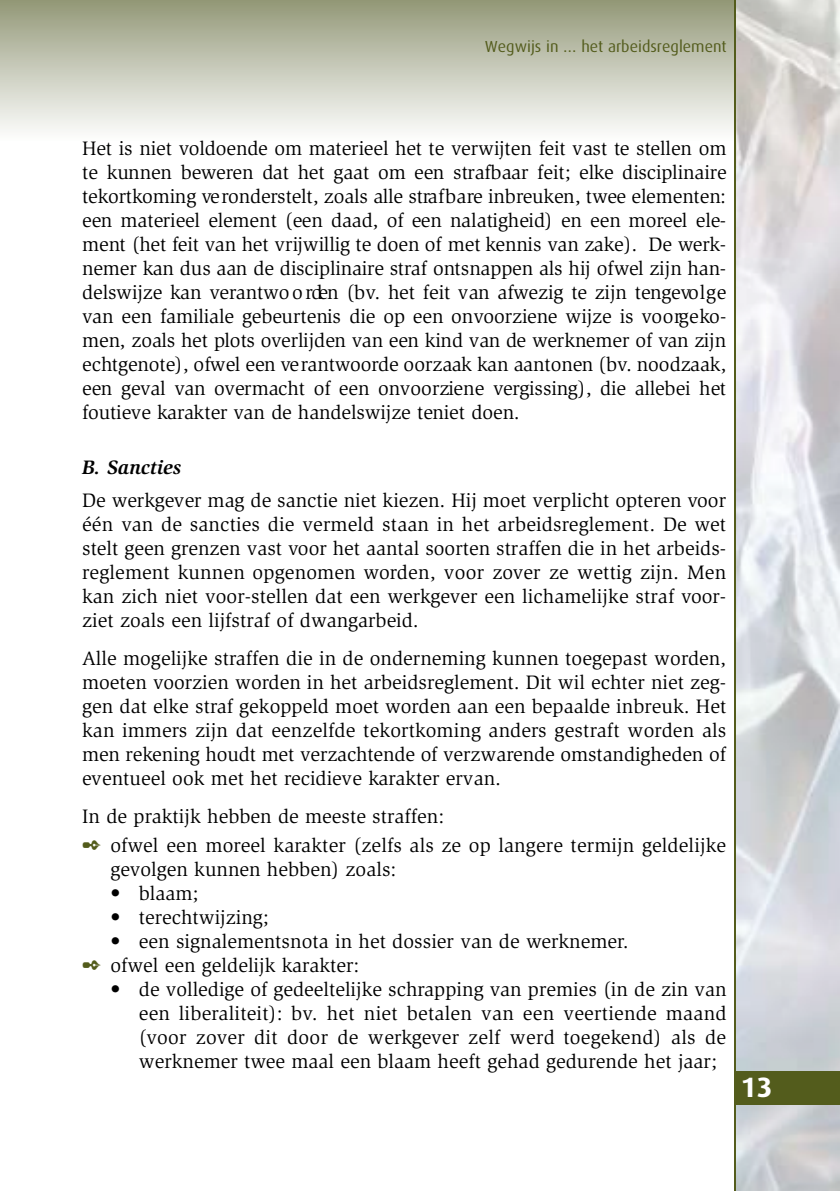
<style>
.page{position:relative;width:840px;height:1191px;background:#fff}
.page>*{position:absolute;margin:0;border:0;box-sizing:border-box;transform-origin:0 0}
.t1{font:700 28px "Dax";color:#fff}
.t2{font:20px/24px "Slimbach";color:#000;text-align:justify}
.t3{font:italic 700 20px "Slimbach";color:#000}
.t4{font:16px "Dax";color:#535c1c}
.s1{color:#535c1c}
</style>
<div class="page">
<img style="left:735px;top:0;width:104px;height:1190px">
<hr style="left:733px;top:0;width:2px;height:1190px;background:#535c1c">
<div style="left:734px;top:1070px;width:105px;height:34px;background:#535c1c"></div>
<p class="t4" style="left:484px;top:40px;width:243px">Wegwijs in … het arbeidsreglement</p>
<p class="t2" style="left:82px;top:137px;width:645px">Het is niet voldoende om materieel het te verwijten feit vast te stellen om te kunnen bewe ren dat het gaat om een strafbaar feit; elke disciplinaire te ko rtkoming ve ro n d e rstelt, zoals alle stra fb a re inbre u ken, twee elementen: een materieel element (een daad, of een nalatigheid) en een moreel ele&shy;ment (het feit van het vrijwillig te doen of met kennis van zake). De we rk&shy;nemer kan dus aan de disciplinaire straf ontsnappen als hij ofwel zijn han&shy;delswijze kan ve ra n two o rden (bv. het feit van afwezig te zijn tengevo lg e van een familiale gebeurtenis die op een onvoorziene wijze is vo o rg e ko&shy;men, zoals het plots overlijden van een kind van de werknemer of van zijn echtgenote), ofwel een ve ra n two o rde oorzaak kan aantonen (bv. noodzaak, een geval van overmacht of een onvoorziene ve rgissing), die allebei het fo u tieve ka rakter van de handelswijze teniet doen.</p>
<p class="t3" style="left:82px;top:459px;width:101px">B. Sancties</p>
<p class="t2" style="left:82px;top:489px;width:645px">De werkgever mag de sanctie niet kiezen. Hij moet verplicht opteren voor één van de sancties die vermeld staan in het arbeidsreglement. De wet stelt geen grenzen vast voor het aantal soorten straffen die in het arbeids&shy;reglement kunnen opgenomen worden, voor zover ze wettig zijn. Men kan zich niet voor-stellen dat een werkgever een lichamelijke straf voor&shy;ziet zoals een lijfstraf of dwangarbeid.</p>
<p class="t2" style="left:82px;top:647px;width:645px">Alle mogelijke straffen die in de onderneming kunnen toegepast worden, moeten voorzien worden in het arbeidsreglement. Dit wil echter niet zeg&shy;gen dat elke straf gekoppeld moet worden aan een bepaalde inbreuk. Het kan immers zijn dat eenzelfde tekortkoming anders gestraft worden als men rekening houdt met verzachtende of verzwarende omstandigheden of eventueel ook met het recidieve karakter ervan.</p>
<p class="t2" style="left:82px;top:803px;width:645px;line-height:29.2px">In de praktijk hebben de meeste straffen:<br><span class="s1">✒</span> ofwel een moreel karakter (zelfs als ze op langere termijn geldelijke</p>
<p class="t2" style="left:110px;top:859px;width:287px">gevolgen kunnen hebben) zoals:</p>
<p class="t2" style="left:110px;top:883px;width:89px">• blaam;</p>
<p class="t2" style="left:110px;top:907px;width:160px">• terechtwijzing;</p>
<p class="t2" style="left:82px;top:931px;width:547px;text-indent:28px">• een signalementsnota in het dossier van de werknemer. <span class="s1">✒</span> ofwel een geldelijk karakter:</p>
<p class="t2" style="left:139px;top:979px;width:589px;text-indent:-28px">• de volledige of gedeeltelijke schrapping van premies (in de zin van een liberaliteit): bv. het niet betalen van een veertiende maand (voor zover dit door de werkgever zelf werd toegekend) als de werknemer twee maal een blaam heeft gehad gedurende het jaar;</p>
<h1 class="t1" style="left:740px;top:1076px;width:33px">13</h1>
</div>
